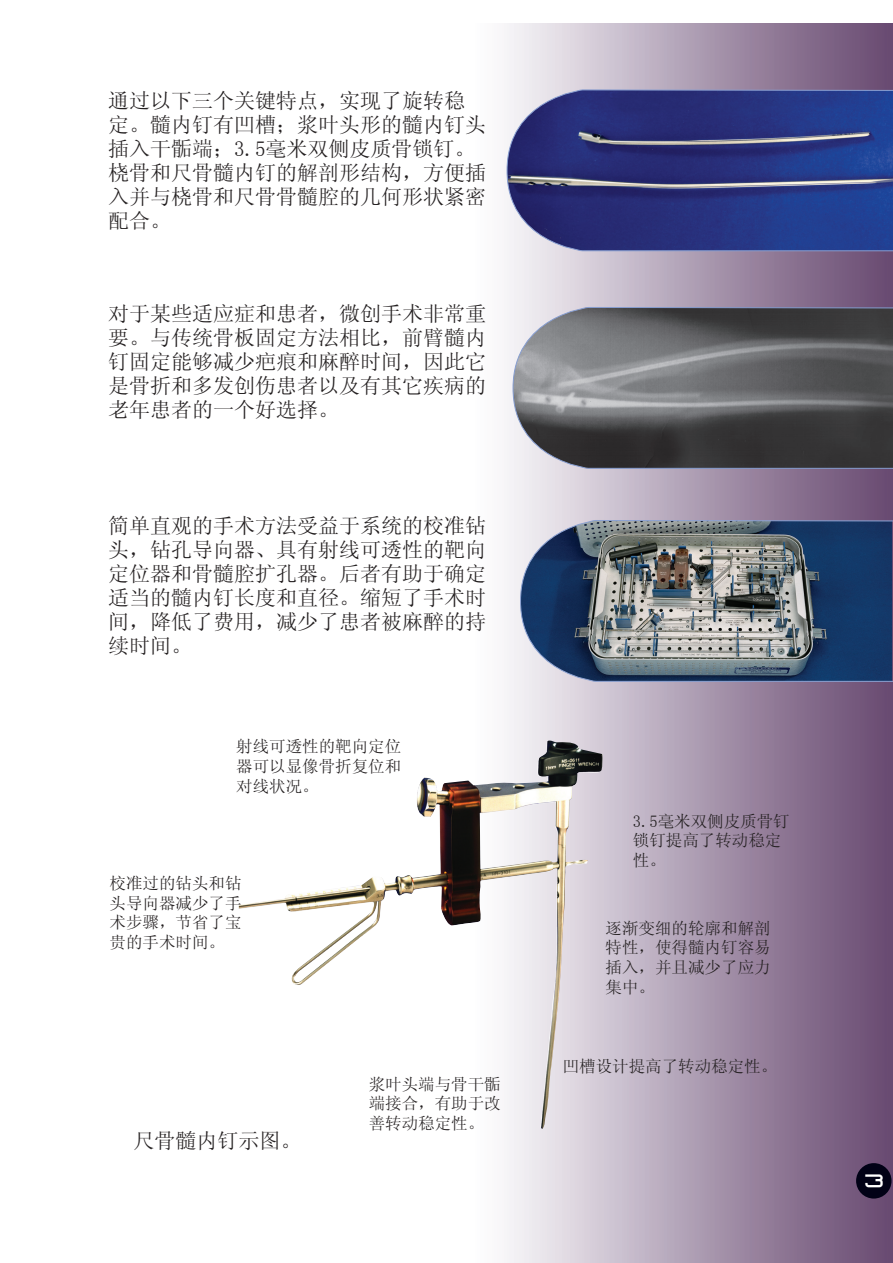
<style>
.page{position:relative;width:893px;height:1263px;background:#fff}
.page>*{position:absolute;margin:0;border:0;box-sizing:border-box;transform-origin:0 0}
.t1{font:21px/24px "Sim Sun";color:#231f20;text-align:justify}
.t2{font:16.5px/19.8px "Sim Sun";color:#231f20;text-align:justify}
.t3{font:16.5px "Acubet";color:#fff}
</style>
<div class="page">
<div style="left:468px;top:24px;width:425px;height:1239px;background:linear-gradient(to right,#fff,#65466e)"></div>
<img style="left:239px;top:741px;width:350px;height:388px">
<div style="left:856px;top:1163px;width:35px;height:35px;background:#010116;border-radius:50%"></div>
<svg style="left:506px;top:89px;width:387px;height:163px;background:#394387"></svg>
<svg style="left:512px;top:307px;width:381px;height:162px;background:#646568"></svg>
<svg style="left:519px;top:520px;width:374px;height:162px;background:#5f6e80"></svg>
<p class="t1" style="left:108px;top:89px;width:379px;text-align:left">通过以下三个关键特点，实现了旋转稳定。髓内钉有凹槽；浆叶头形的髓内钉头插入干骺端；3.5毫米双侧皮质骨锁钉。桡骨和尺骨髓内钉的解剖形结构，方便插入并与桡骨和尺骨骨髓腔的几何形状紧密配合。</p>
<p class="t1" style="left:108px;top:302px;width:379px">对于某些适应症和患者，微创手术非常重要。与传统骨板固定方法相比，前臂髓内钉固定能够减少疤痕和麻醉时间，因此它是骨折和多发创伤患者以及有其它疾病的老年患者的一个好选择。</p>
<p class="t1" style="left:108px;top:513px;width:379px">简单直观的手术方法受益于系统的校准钻头，钻孔导向器、具有射线可透性的靶向定位器和骨髓腔扩孔器。后者有助于确定适当的髓内钉长度和直径。缩短了手术时间，降低了费用，减少了患者被麻醉的持续时间。</p>
<p class="t2" style="left:236px;top:736px;width:167px">射线可透性的靶向定位器可以显像骨折复位和对线状况。</p>
<p class="t2" style="left:110px;top:873px;width:133px">校准过的钻头和钻头导向器减少了手术步骤，节省了宝贵的手术时间。</p>
<p class="t1" style="left:134px;top:1129px;width:170px">尺骨髓内钉示图。</p>
<p class="t2" style="left:369px;top:1074px;width:133px">浆叶头端与骨干骺端接合，有助于改善转动稳定性。</p>
<p class="t2" style="left:633px;top:811px;width:158px;text-align:left">3.5毫米双侧皮质骨钉锁钉提高了转动稳定性。</p>
<p class="t2" style="left:606px;top:918px;width:166px">逐渐变细的轮廓和解剖特性，使得髓内钉容易插入，并且减少了应力集中。</p>
<p class="t2" style="left:563px;top:1056px;width:216px">凹槽设计提高了转动稳定性。</p>
<p class="t3" style="left:863px;top:1172px;width:22px">3</p>
</div>
